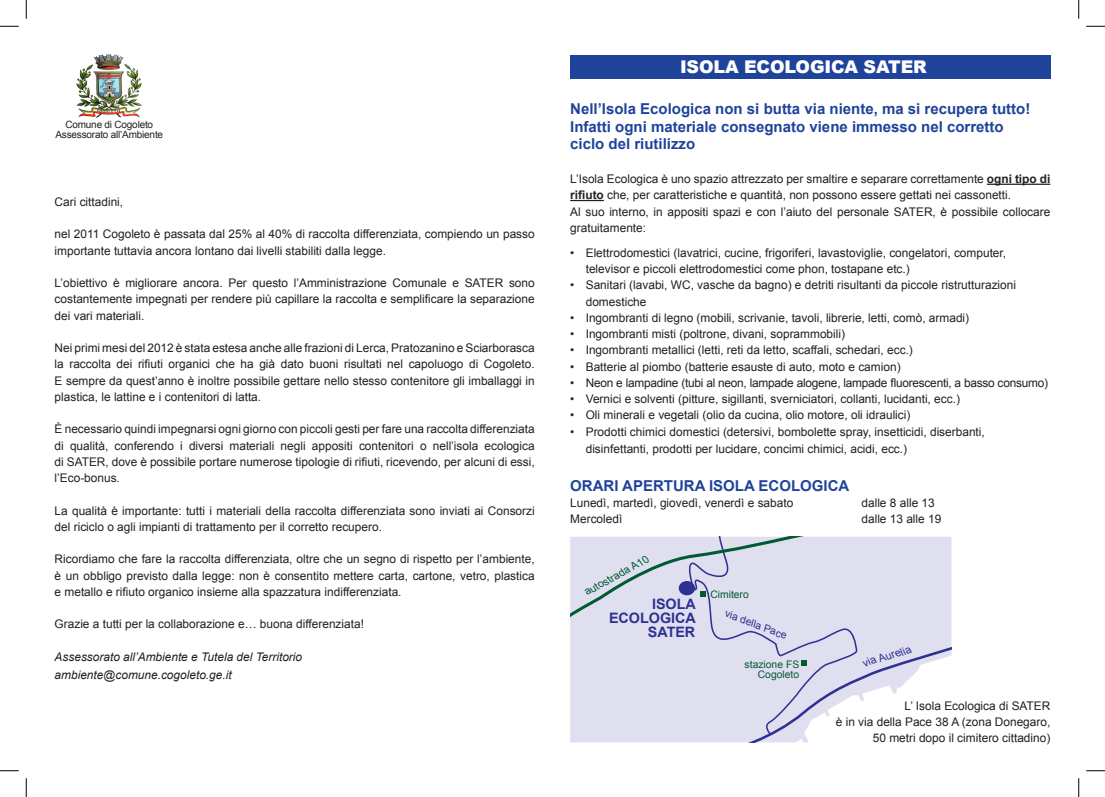
<style>
.page{position:relative;width:1105px;height:797px;background:#fff}
.page>*{position:absolute;margin:0;border:0;box-sizing:border-box;transform-origin:0 0}
.t1{font:900 17.5px "Arial";letter-spacing:-.01em;color:#fff}
.t2{font:700 15px/17.5px "Arial";color:#1f439b}
.t3{font:700 14.38px/14.4px "Arial";color:#2e3092;text-align:right}
.t4{font:11.88px/16.2px "Arial";color:#231f20}
.t5{font:11.88px "Arial";letter-spacing:-.02em;color:#231f20}
.t6{font:italic 11.88px/17.5px "Arial";color:#231f20}
.t7{font:10.75px "Arial";color:#2e3092}
.t8{font:10.62px "Arial";color:#005b33}
.t9{font:10.5px "Arial";color:#2e3092}
.t10{font:10.38px/10.4px "Arial";color:#005b33;text-align:right}
.t11{font:10px/10px "Arial";letter-spacing:-.02em;color:#231f20;text-align:center}
.s1{font-weight:700}
</style>
<div class="page">
<div style="left:570px;top:55px;width:480px;height:24px;background:#1f439b"></div>
<hr style="left:987px;top:184px;width:63px;height:1px;background:#231f20">
<hr style="left:570px;top:200px;width:34px;height:1px;background:#231f20">
<img style="left:77px;top:55px;width:65px;height:62px">
<svg style="left:570px;top:536px;width:381px;height:206px;background:#ddddec"></svg>
<div style="left:679px;top:581px;width:16px;height:14px;background:#2e3092;border-radius:50%"></div>
<svg style="left:0;top:25px;width:19px;height:2px"></svg>
<svg style="left:1086px;top:25px;width:19px;height:2px"></svg>
<svg style="left:0;top:770px;width:19px;height:1px"></svg>
<svg style="left:1086px;top:770px;width:19px;height:1px"></svg>
<svg style="left:25px;top:0;width:2px;height:19px"></svg>
<svg style="left:25px;top:778px;width:2px;height:19px"></svg>
<svg style="left:1078px;top:0;width:1px;height:19px"></svg>
<svg style="left:1078px;top:778px;width:1px;height:19px"></svg>
<p class="t11" style="left:55px;top:120px;width:109px">Comune di Cogoleto<br>Assessorato all’Ambiente</p>
<p class="t4" style="left:55px;top:194px;width:70px">Cari cittadini,</p>
<p class="t4" style="left:55px;top:226px;width:482px">nel 2011 Cogoleto è passata dal 25% al 40% di raccolta differenziata, compiendo un passo importante tuttavia ancora lontano dai livelli stabiliti dalla legge.</p>
<p class="t4" style="left:55px;top:275px;width:482px;text-align:justify">L’obiettivo è migliorare ancora. Per questo l’Amministrazione Comunale e SATER sono costantemente impegnati per rendere più capillare la raccolta e semplificare la separazione dei vari materiali.</p>
<p class="t4" style="left:55px;top:340px;width:482px;text-align:justify">Nei primi mesi del 2012 è stata estesa anche alle frazioni di Lerca, Pratozanino e Sciarborasca la raccolta dei rifiuti organici che ha già dato buoni risultati nel capoluogo di Cogoleto.<br>E sempre da quest’anno è inoltre possibile gettare nello stesso contenitore gli imballaggi in plastica, le lattine e i contenitori di latta.</p>
<p class="t4" style="left:55px;top:421px;width:482px;text-align:justify">è necessario quindi impegnarsi ogni giorno con piccoli gesti per fare una raccolta differenziata di qualità, conferendo i diversi materiali negli appositi contenitori o nell’isola ecologica di SATER, dove è possibile portare numerose tipologie di rifiuti, ricevendo, per alcuni di essi, l’Eco-bonus.</p>
<p class="t4" style="left:55px;top:502px;width:482px">La qualità è importante: tutti i materiali della raccolta differenziata sono inviati ai Consorzi del riciclo o agli impianti di trattamento per il corretto recupero.</p>
<p class="t4" style="left:55px;top:551px;width:482px;text-align:justify">Ricordiamo che fare la raccolta differenziata, oltre che un segno di rispetto per l’ambiente, è un obbligo previsto dalla legge: non è consentito mettere carta, cartone, vetro, plastica e metallo e rifiuto organico insieme alla spazzatura indifferenziata.</p>
<p class="t4" style="left:55px;top:616px;width:311px">Grazie a tutti per la collaborazione e… buona differenziata!</p>
<p class="t6" style="left:55px;top:648px;width:249px">Assessorato all’Ambiente e Tutela del Territorio ambiente@comune.cogoleto.ge.it</p>
<h1 class="t1" style="left:680px;top:55px;width:248px">ISOLA ECOLOGICA SATER</h1>
<p class="t2" style="left:570px;top:101px;width:462px">Nell’Isola Ecologica non si butta via niente, ma si recupera tutto!<br>Infatti ogni materiale consegnato viene immesso nel corretto ciclo del riutilizzo</p>
<p class="t4" style="left:570px;top:171px;width:482px">L’Isola Ecologica è uno spazio attrezzato per smaltire e separare correttamente <span class="s1">ogni tipo di rifiuto</span> che, per caratteristiche e quantità, non possono essere gettati nei cassonetti.<br>Al suo interno, in appositi spazi e con l’aiuto del personale SATER, è possibile collocare gratuitamente:</p>
<p class="t4" style="left:586px;top:244px;width:422px;text-indent:-16px">• Elettrodomestici (lavatrici, cucine, frigoriferi, lavastoviglie, congelatori, computer, televisor e piccoli elettrodomestici come phon, tostapane etc.)</p>
<p class="t4" style="left:586px;top:277px;width:432px;text-indent:-16px">• Sanitari (lavabi, WC, vasche da bagno) e detriti risultanti da piccole ristrutturazioni domestiche</p>
<p class="t4" style="left:570px;top:309px;width:400px">• Ingombranti di legno (mobili, scrivanie, tavoli, librerie, letti, comò, armadi)</p>
<p class="t4" style="left:570px;top:326px;width:276px">• Ingombranti misti (poltrone, divani, soprammobili)</p>
<p class="t4" style="left:570px;top:342px;width:344px">• Ingombranti metallici (letti, reti da letto, scaffali, schedari, ecc.)</p>
<p class="t4" style="left:570px;top:358px;width:332px">• Batterie al piombo (batterie esauste di auto, moto e camion)</p>
<p class="t5" style="left:570px;top:375px;width:479px">• Neon e lampadine (tubi al neon, lampade alogene, lampade fluorescenti, a basso consumo)</p>
<p class="t4" style="left:570px;top:391px;width:391px">• Vernici e solventi (pitture, sigillanti, sverniciatori, collanti, lucidanti, ecc.)</p>
<p class="t4" style="left:570px;top:407px;width:342px">• Oli minerali e vegetali (olio da cucina, olio motore, oli idraulici)</p>
<p class="t4" style="left:586px;top:423px;width:401px;line-height:17.5px;text-indent:-16px">• Prodotti chimici domestici (detersivi, bombolette spray, insetticidi, diserbanti, disinfettanti, prodotti per lucidare, concimi chimici, acidi, ecc.)</p>
<p class="t2" style="left:570px;top:477px;width:281px">ORARI APERTURA ISOLA ECOLOGICA</p>
<p class="t4" style="left:570px;top:495px;width:225px">Lunedì, martedì, giovedì, venerdì e sabato</p>
<p class="t4" style="left:861px;top:495px;width:75px">dalle 8 alle 13</p>
<p class="t4" style="left:570px;top:511px;width:54px">Mercoledì</p>
<p class="t4" style="left:861px;top:511px;width:81px">dalle 13 alle 19</p>
<p class="t8" style="left:582px;top:586px;width:73px;rotate:-29deg">autostrada A10</p>
<p class="t3" style="left:609px;top:597px;width:88px">ISOLA<br>ECOLOGICA<br>SATER</p>
<p class="t10" style="left:710px;top:589px;width:40px">Cimitero</p>
<p class="t9" style="left:728px;top:606px;width:67px;rotate:21deg">via della Pace</p>
<p class="t10" style="left:745px;top:658px;width:56px">stazione FS<br>Cogoleto</p>
<p class="t7" style="left:861px;top:656px;width:52px;rotate:-16deg">via Aurelia</p>
<p class="t4" style="left:836px;top:697px;width:216px;text-align:right">L’ Isola Ecologica di SATER<br>è in via della Pace 38 A (zona Donegaro,<br>50 metri dopo il cimitero cittadino)</p>
</div>
